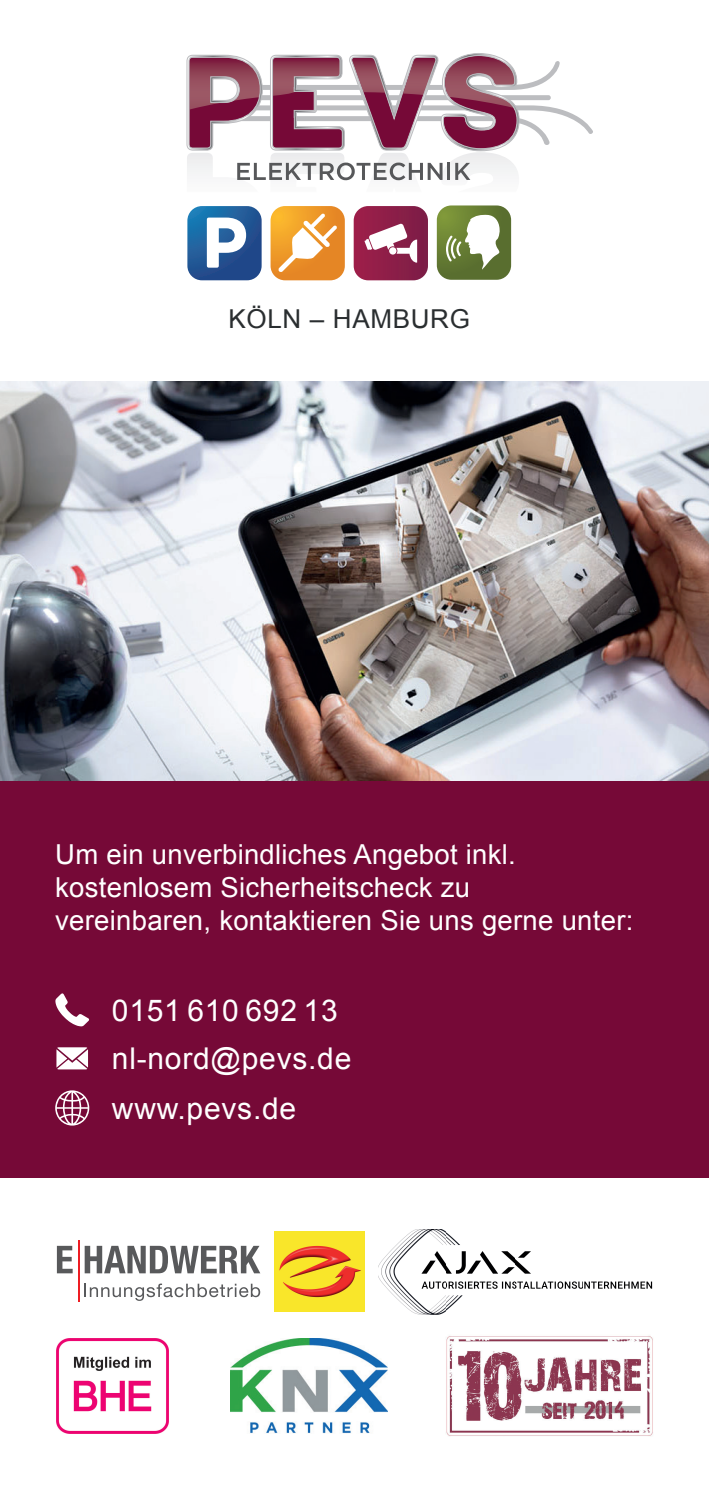
<style>
.page{position:relative;width:709px;height:1489px;background:#fff}
.page>*{position:absolute;margin:0;border:0;box-sizing:border-box;transform-origin:0 0}
.t1{font:30px/48.5px "Arial";letter-spacing:.025em;color:#fff}
.t2{font:27.5px/33px "Arial";letter-spacing:.01em;color:#fff}
.t3{font:26px "Arial";letter-spacing:.025em;color:#2a2e30}
</style>
<div class="page">
<div style="left:0;top:759px;width:709px;height:418px;background:#760937"></div>
<img style="left:0;top:381px;width:709px;height:399px">
<img style="left:378px;top:1229px;width:274px;height:84px">
<svg style="left:57px;top:1245px;width:16px;height:28px"></svg>
<svg style="left:85px;top:1245px;width:175px;height:28px"></svg>
<svg style="left:84px;top:1283px;width:176px;height:17px"></svg>
<hr style="left:78px;top:1240px;width:2px;height:61px;background:#ee1d23">
<img style="left:275px;top:1231px;width:90px;height:80px">
<svg style="left:55px;top:1090px;width:34px;height:35px"></svg>
<svg style="left:55px;top:993px;width:34px;height:33px"></svg>
<svg style="left:56px;top:1047px;width:32px;height:22px"></svg>
<img style="left:378px;top:153px;width:31px;height:28px">
<img style="left:442px;top:152px;width:76px;height:28px">
<svg style="left:237px;top:162px;width:205px;height:18px"></svg>
<hr style="left:447px;top:163px;width:3px;height:17px;background:#57585a">
<svg style="left:455px;top:163px;width:15px;height:17px"></svg>
<svg style="left:187px;top:53px;width:406px;height:98px"></svg>
<svg style="left:187px;top:206px;width:75px;height:74px"></svg>
<svg style="left:270px;top:206px;width:75px;height:74px"></svg>
<svg style="left:354px;top:206px;width:74px;height:74px"></svg>
<svg style="left:437px;top:205px;width:74px;height:75px"></svg>
<img style="left:446px;top:1336px;width:207px;height:100px">
<img style="left:57px;top:1338px;width:112px;height:94px">
<img style="left:231px;top:1338px;width:157px;height:96px">
<p class="t3" style="left:228px;top:301px;width:243px">KÖLN – HAMBURG</p>
<p class="t2" style="left:55px;top:838px;width:579px">Um ein unverbindliches Angebot inkl. kostenlosem Sicherheitscheck zu<br>vereinbaren, kontaktieren Sie uns gerne unter:</p>
<p class="t1" style="left:112px;top:986px;width:241px">0151 610 692 13 nl-nord@pevs.de</p>
<p class="t1" style="left:112px;top:1084px;width:186px">www.pevs.de</p>
</div>
